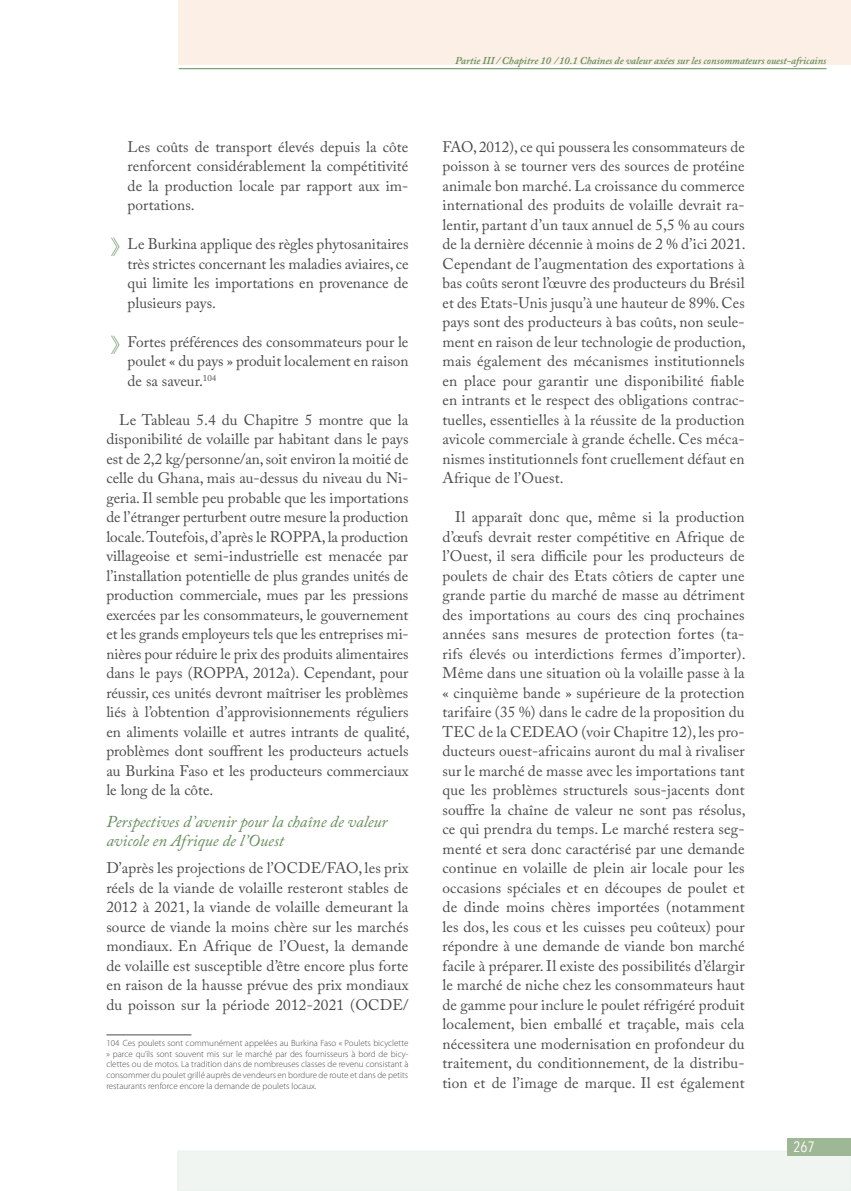
<style>
.page{position:relative;width:851px;height:1191px;background:#fff}
.page>*{position:absolute;margin:0;border:0;box-sizing:border-box;transform-origin:0 0}
.t1{font:italic 16.5px/19.5px "Adobe Caslon Pro";color:#638b57}
.t2{font:15.3px/19.5px "Adobe Caslon Pro";letter-spacing:.005em;color:#4a4a49;text-align:justify}
.t3{font:15px "Avenir Next Condensed";color:#fff}
.t4{font:italic 600 10.5px "Adobe Caslon Pro";color:#638b57}
.t5{font:300 9px/10.8px "Myriad Pro";color:#4a4a49;text-align:justify}
.s1{font-family:"Apple SD Gothic Neo";font-weight:100;font-size:22.5px;color:#638b57}
</style>
<div class="page">
<div style="left:177px;top:1150px;width:673px;height:41px;background:#f0f5f2"></div>
<div style="left:787px;top:1138px;width:63px;height:17px;background:#9eb795"></div>
<div style="left:179px;top:1px;width:671px;height:64px;background:#fcf0e6"></div>
<hr style="left:179px;top:68px;width:647px;height:1px;background:#638b57">
<hr style="left:106px;top:1034px;width:85px;height:1px;background:#4a4a49">
<p class="t2" style="left:128px;top:136px;width:282px">Les coûts de transport élevés depuis la côte renforcent considérablement la compétitivité de la production locale par rapport aux im&shy;portations.</p>
<p class="t2" style="left:128px;top:234px;width:282px;text-indent:-17px"><span class="s1">》</span> Le Burkina applique des règles phytosanitaires très strictes concernant les maladies aviaires, ce qui limite les importations en provenance de plusieurs pays.</p>
<p class="t2" style="left:128px;top:331px;width:282px;text-indent:-17px"><span class="s1">》</span> Fortes préférences des consommateurs pour le poulet « du pays » produit localement en raison de sa saveur.<sup>104</sup></p>
<p class="t2" style="left:106px;top:409px;width:304px;text-indent:13px">Le Tableau 5.4 du Chapitre 5 montre que la disponibilité de volaille par habitant dans le pays est de 2,2 kg/personne/an, soit environ la moitié de celle du Ghana, mais au-dessus du niveau du Ni&shy;geria. Il semble peu probable que les importations de l’étranger perturbent outre mesure la production locale. Toutefois, d’après le ROPPA, la production villageoise et semi-industrielle est menacée par l’installation potentielle de plus grandes unités de production commerciale, mues par les pressions exercées par les consommateurs, le gouvernement et les grands employeurs tels que les entreprises mi&shy;nières pour réduire le prix des produits alimentaires dans le pays (ROPPA, 2012a). Cependant, pour réussir, ces unités devront maîtriser les problèmes liés à l’obtention d’approvisionnements réguliers en aliments volaille et autres intrants de qualité, problèmes dont souffrent les producteurs actuels au Burkina Faso et les producteurs commerciaux le long de la côte.</p>
<p class="t1" style="left:106px;top:811px;width:282px">Perspectives d’avenir pour la chaîne de valeur avicole en Afrique de l’Ouest</p>
<p class="t2" style="left:106px;top:858px;width:303px">D’après les projections de l’OCDE/FAO, les prix réels de la viande de volaille resteront stables de 2012 à 2021, la viande de volaille demeurant la source de viande la moins chère sur les marchés mondiaux. En Afrique de l’Ouest, la demande de volaille est susceptible d’être encore plus forte en raison de la hausse prévue des prix mondiaux du poisson sur la période 2012-2021 (OCDE/</p>
<p class="t5" style="left:106px;top:1037px;width:303px">104 Ces poulets sont communément appelées au Burkina Faso « Poulets bicyclette » parce qu’ils sont souvent mis sur le marché par des fournisseurs à bord de bicy&shy;clettes ou de motos. La tradition dans de nombreuses classes de revenu consistant à consommer du poulet grillé auprès de vendeurs en bordure de route et dans de petits restaurants renforce encore la demande de poulets locaux.</p>
<p class="t4" style="left:455px;top:54px;width:373px">Partie III / Chapitre 10 /10.1 Chaînes de valeur axées sur les consommateurs ouest-africains</p>
<p class="t2" style="left:442px;top:136px;width:305px">FAO, 2012), ce qui poussera les consommateurs de poisson à se tourner vers des sources de protéine animale bon marché. La croissance du commerce international des produits de volaille devrait ra&shy;lentir, partant d’un taux annuel de 5,5 % au cours de la dernière décennie à moins de 2 % d’ici 2021.<br>Cependant de l’augmentation des exportations à bas coûts seront l’œuvre des producteurs du Brésil et des Etats-Unis jusqu’à une hauteur de 89%. Ces pays sont des producteurs à bas coûts, non seule&shy;ment en raison de leur technologie de production, mais également des mécanismes institutionnels en place pour garantir une disponibilité fiable en intrants et le respect des obligations contrac&shy;tuelles, essentielles à la réussite de la production avicole commerciale à grande échelle. Ces méca&shy;nismes institutionnels font cruellement défaut en Afrique de l’Ouest.</p>
<p class="t2" style="left:442px;top:507px;width:304px;text-indent:13px">Il apparaît donc que, même si la production d’œufs devrait rester compétitive en Afrique de l’Ouest, il sera difficile pour les producteurs de poulets de chair des Etats côtiers de capter une grande partie du marché de masse au détriment des importations au cours des cinq prochaines années sans mesures de protection fortes (ta&shy;rifs élevés ou interdictions fermes d’importer).<br>Même dans une situation où la volaille passe à la « cinquième bande » supérieure de la protection tarifaire (35 %) dans le cadre de la proposition du TEC de la CEDEAO (voir Chapitre 12), les pro&shy;ducteurs ouest-africains auront du mal à rivaliser sur le marché de masse avec les importations tant que les problèmes structurels sous-jacents dont souffre la chaîne de valeur ne sont pas résolus, ce qui prendra du temps. Le marché restera seg&shy;menté et sera donc caractérisé par une demande continue en volaille de plein air locale pour les occasions spéciales et en découpes de poulet et de dinde moins chères importées (notamment les dos, les cous et les cuisses peu coûteux) pour répondre à une demande de viande bon marché facile à préparer. Il existe des possibilités d’élargir le marché de niche chez les consommateurs haut de gamme pour inclure le poulet réfrigéré produit localement, bien emballé et traçable, mais cela nécessitera une modernisation en profondeur du traitement, du conditionnement, de la distribu&shy;tion et de l’image de marque. Il est également</p>
<p class="t3" style="left:793px;top:1137px;width:23px">267</p>
</div>
